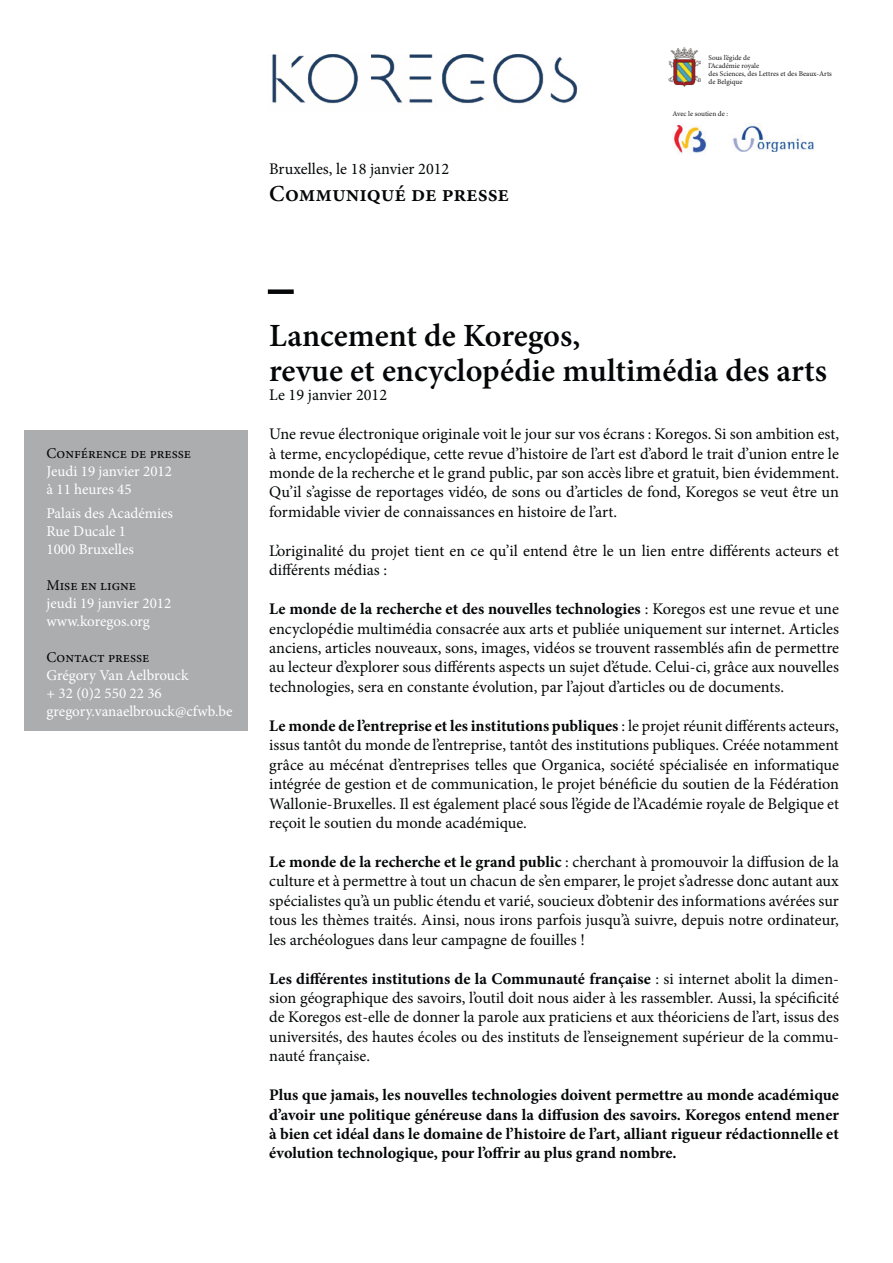
<style>
.page{position:relative;width:893px;height:1263px;background:#fff}
.page>*{position:absolute;margin:0;border:0;box-sizing:border-box;transform-origin:0 0}
.Style_de_paragraphe{font:600 32.4px "Minion Pro";color:#040607}
.Style_de_paragraphe-2{font:600 22.95px "Minion Pro";color:#040607}
.Style_de_paragraphe-3{font:16.2px/19.5px "Minion Pro";letter-spacing:-.005em;color:#040607;text-align:justify}
.Style_de_paragraphe-4{font:700 16.2px/19.5px "Minion Pro";color:#040607;text-align:justify}
.t1{font:15px "Minion Pro";color:#fff}
.t2{font:15px "Minion Pro";color:#040607}
.t3{font:7.35px "Minion Pro";color:#1a181b}
.s1{font-weight:700}
</style>
<div class="page">
<img style="left:272px;top:54px;width:306px;height:50px">
<img style="left:668px;top:47px;width:32px;height:40px">
<div style="left:24px;top:430px;width:224px;height:300px;background:#acadaf"></div>
<img style="left:733px;top:125px;width:81px;height:27px">
<img style="left:672px;top:126px;width:35px;height:28px">
<div style="left:268px;top:289px;width:26px;height:5px;background:#040607"></div>
<p class="Style_de_paragraphe-3" style="left:269px;top:159px;width:182px">Bruxelles, le 18 janvier 2012</p>
<p class="Style_de_paragraphe-2" style="left:269px;top:178px;width:241px">Communiqué de presse</p>
<p class="t3" style="left:708px;top:52px;width:43px">Sous l’égide de</p>
<p class="t3" style="left:708px;top:61px;width:52px">l’Académie royale</p>
<p class="t3" style="left:708px;top:69px;width:125px">des Sciences, des Lettres et des Beaux-Arts</p>
<p class="t3" style="left:708px;top:77px;width:35px">de Belgique</p>
<p class="t3" style="left:672px;top:109px;width:57px">Avec le soutien de :</p>
<p class="t2" style="left:46px;top:443px;width:146px">Conférence de presse</p>
<p class="t1" style="left:46px;top:461px;width:127px">Jeudi 19 janvier 2012</p>
<p class="t1" style="left:46px;top:479px;width:87px">à 11 heures 45</p>
<p class="t1" style="left:46px;top:503px;width:128px">Palais des Académies</p>
<p class="t1" style="left:46px;top:521px;width:81px">Rue Ducale 1</p>
<p class="t1" style="left:46px;top:539px;width:89px">1000 Bruxelles</p>
<p class="t2" style="left:46px;top:575px;width:91px">Mise en ligne</p>
<p class="t1" style="left:46px;top:593px;width:126px">jeudi 19 janvier 2012</p>
<p class="t1" style="left:46px;top:611px;width:105px">www.koregos.org</p>
<p class="t2" style="left:46px;top:647px;width:104px">Contact presse</p>
<p class="t1" style="left:46px;top:665px;width:144px">Grégory Van Aelbrouck</p>
<p class="t1" style="left:46px;top:683px;width:117px">+ 32 (0)2 550 22 36</p>
<p class="t1" style="left:46px;top:701px;width:188px">gregory.vanaelbrouck@cfwb.be</p>
<p class="Style_de_paragraphe" style="left:269px;top:313px;width:313px">Lancement de Koregos,</p>
<p class="Style_de_paragraphe" style="left:269px;top:348px;width:559px">revue et encyclopédie multimédia des arts</p>
<p class="Style_de_paragraphe-3" style="left:269px;top:385px;width:119px">Le 19 janvier 2012</p>
<p class="Style_de_paragraphe-3" style="left:269px;top:424px;width:571px">Une revue électronique originale voit le jour sur vos écrans : Koregos. Si son ambition est, à terme, encyclopédique, cette revue d’histoire de l’art est d’abord le trait d’union entre le monde de la recherche et le grand public, par son accès libre et gratuit, bien évidemment.<br>Qu’il s’agisse de reportages vidéo, de sons ou d’articles de fond, Koregos se veut être un formidable vivier de connaissances en histoire de l’art.</p>
<p class="Style_de_paragraphe-3" style="left:269px;top:541px;width:571px">L’originalité du projet tient en ce qu’il entend être le un lien entre différents acteurs et différents médias :</p>
<p class="Style_de_paragraphe-3" style="left:269px;top:599px;width:571px"><span class="s1">Le monde de la recherche et des nouvelles technologies</span> : Koregos est une revue et une encyclopédie multimédia consacrée aux arts et publiée uniquement sur internet. Articles anciens, articles nouveaux, sons, images, vidéos se trouvent rassemblés afin de permettre au lecteur d’explorer sous différents aspects un sujet d’étude. Celui-ci, grâce aux nouvelles technologies, sera en constante évolution, par l’ajout d’articles ou de documents.</p>
<p class="Style_de_paragraphe-3" style="left:269px;top:716px;width:571px"><span class="s1">Le monde de l’entreprise et les institutions publiques</span> : le projet réunit différents acteurs, issus tantôt du monde de l’entreprise, tantôt des institutions publiques. Créée notamment grâce au mécénat d’entreprises telles que Organica, société spécialisée en informatique intégrée de gestion et de communication, le projet bénéficie du soutien de la Fédération Wallonie-Bruxelles. Il est également placé sous l’égide de l’Académie royale de Belgique et reçoit le soutien du monde académique.</p>
<p class="Style_de_paragraphe-3" style="left:269px;top:852px;width:571px"><span class="s1">Le monde de la recherche et le grand public</span> : cherchant à promouvoir la diffusion de la culture et à permettre à tout un chacun de s’en emparer, le projet s’adresse donc autant aux spécialistes qu’à un public étendu et varié, soucieux d’obtenir des informations avérées sur tous les thèmes traités. Ainsi, nous irons parfois jusqu’à suivre, depuis notre ordinateur, les archéologues dans leur campagne de fouilles !</p>
<p class="Style_de_paragraphe-3" style="left:269px;top:969px;width:571px"><span class="s1">Les différentes institutions de la Communauté française</span> : si internet abolit la dimen&shy;sion géographique des savoirs, l’outil doit nous aider à les rassembler. Aussi, la spécificité de Koregos est-elle de donner la parole aux praticiens et aux théoriciens de l’art, issus des universités, des hautes écoles ou des instituts de l’enseignement supérieur de la commu&shy;nauté française.</p>
<p class="Style_de_paragraphe-4" style="left:269px;top:1085px;width:571px">Plus que jamais, les nouvelles technologies doivent permettre au monde académique d’avoir une politique généreuse dans la diffusion des savoirs. Koregos entend mener à bien cet idéal dans le domaine de l’histoire de l’art, alliant rigueur rédactionnelle et évolution technologique, pour l’offrir au plus grand nombre.</p>
</div>
